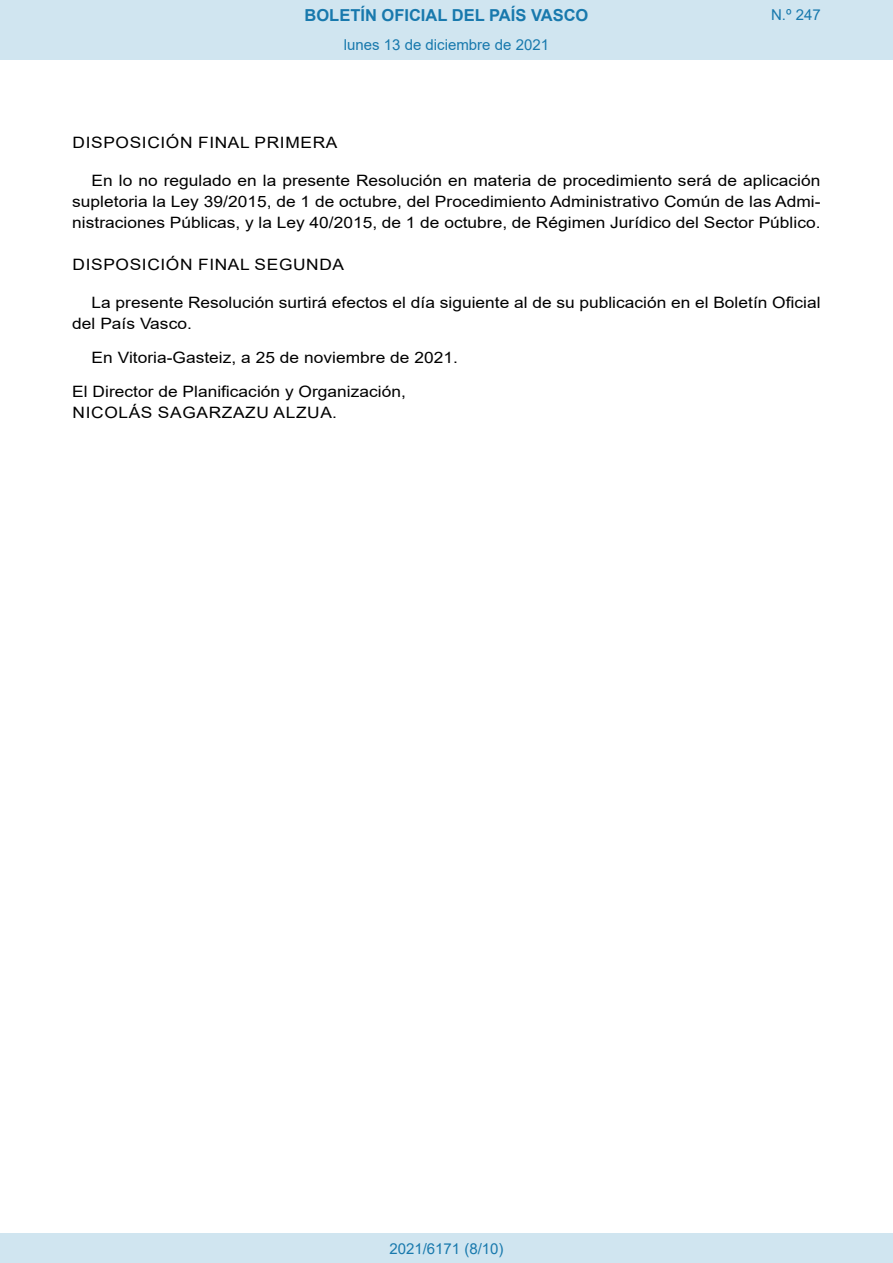
<style>
.page{position:relative;width:893px;height:1263px;background:#fff}
.page>*{position:absolute;margin:0;border:0;box-sizing:border-box;transform-origin:0 0}
.t1{font:700 16.5px "Arial";color:#1879ad}
.BOPVDetalle{font:15.6px/21px "Arial";color:#000;text-align:justify;scale:1.11 1}
.BOPVDisposicion{font:15.6px "Arial";letter-spacing:.035em;color:#000;scale:1.11 1}
.BOPVFirmaLugFec{font:15.6px "Arial";color:#000;scale:1.11 1}
.BOPVFirmaPuesto{font:15.6px "Arial";color:#000;scale:1.11 1}
.BOPVFirmaNombre{font:15.6px "Arial";letter-spacing:.035em;color:#000;scale:1.11 1}
.Paginacion_Centro{font:15px "Arial";color:#1879ad}
</style>
<div class="page">
<div style="left:0;top:0;width:893px;height:60px;background:#d0e5f0"></div>
<div style="left:0;top:1233px;width:893px;height:30px;background:#d0e5f0"></div>
<p class="t1" style="left:305px;top:3px;width:285px">BOLETÍN OFICIAL DEL PAÍS VASCO</p>
<p class="Paginacion_Centro" style="left:344px;top:35px;width:207px">lunes 13 de diciembre de 2021</p>
<p class="Paginacion_Centro" style="left:771px;top:5px;width:51px">N.º 247</p>
<p class="BOPVDisposicion" style="left:73px;top:132px;width:240px">DISPOSICIÓN FINAL PRIMERA</p>
<p class="BOPVDetalle" style="left:72px;top:170px;width:676px;text-indent:19px">En lo no regulado en la presente Resolución en materia de procedimiento será de aplicación supletoria la Ley 39/2015, de 1 de octubre, del Procedimiento Administrativo Común de las Admi&shy;nistraciones Públicas, y la Ley 40/2015, de 1 de octubre, de Régimen Jurídico del Sector Público.</p>
<p class="BOPVDisposicion" style="left:73px;top:254px;width:246px">DISPOSICIÓN FINAL SEGUNDA</p>
<p class="BOPVDetalle" style="left:72px;top:292px;width:676px;text-indent:19px">La presente Resolución surtirá efectos el día siguiente al de su publicación en el Boletín Oficial del País Vasco.</p>
<p class="BOPVFirmaLugFec" style="left:92px;top:347px;width:331px">En Vitoria-Gasteiz, a 25 de noviembre de 2021.</p>
<p class="BOPVFirmaPuesto" style="left:72px;top:381px;width:302px">El Director de Planificación y Organización,</p>
<p class="BOPVFirmaNombre" style="left:73px;top:402px;width:240px">NICOLÁS SAGARZAZU ALZUA.</p>
<p class="Paginacion_Centro" style="left:389px;top:1238px;width:116px">2021/6171 (8/10)</p>
</div>
